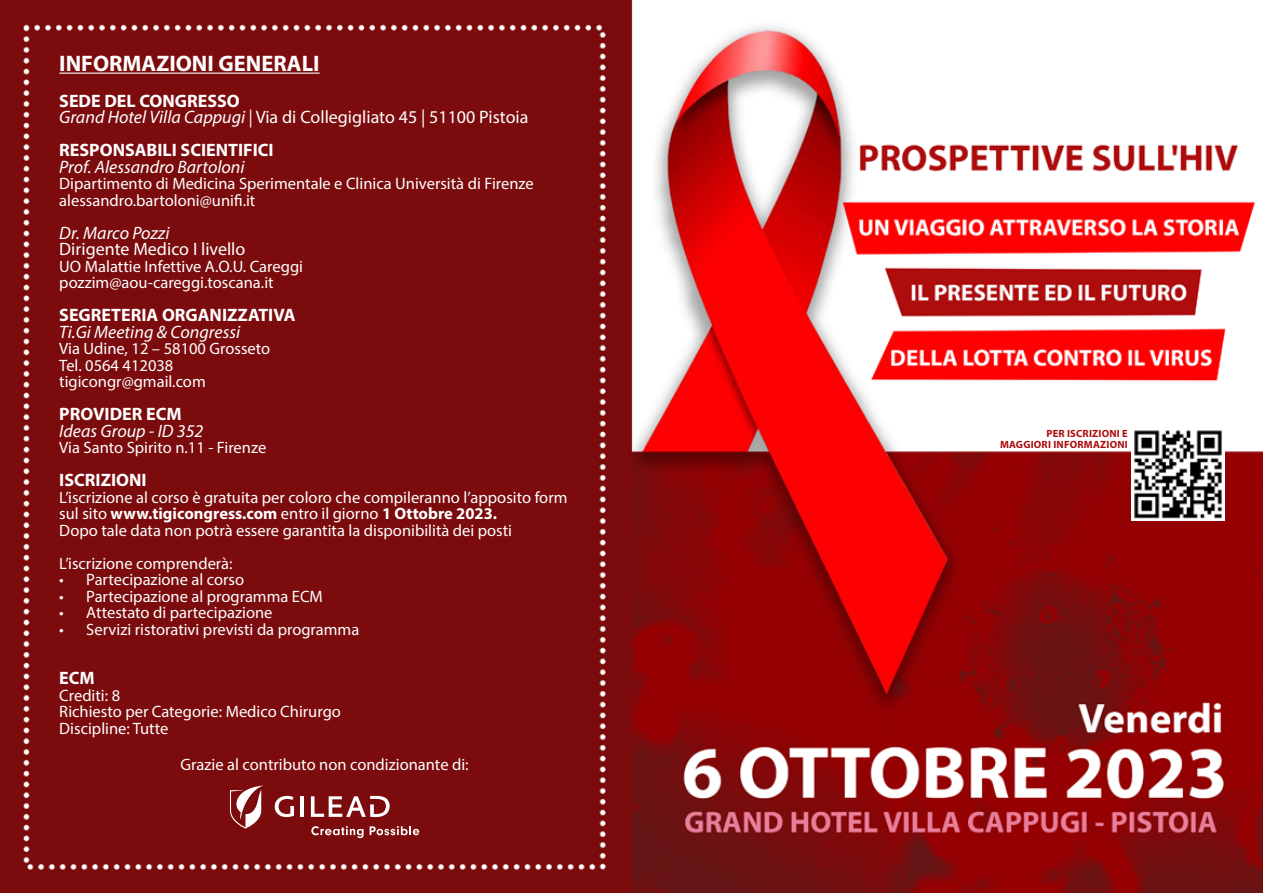
<style>
.page{position:relative;width:1263px;height:893px;background:#fff}
.page>*{position:absolute;margin:0;border:0;box-sizing:border-box;transform-origin:0 0}
.t1{font:700 22.5px "Myriad Pro";color:#fff}
.t2{font:18px/16.5px "Myriad Pro";color:#fff}
.t3{font:italic 18px "Myriad Pro";color:#fff}
.t4{font:700 18px "Myriad Pro";color:#fff}
.t5{font:16.5px/16.5px "Myriad Pro";color:#fff}
.t6{font:700 10.5px/10.5px "Myriad Pro";letter-spacing:.02em;color:#ad0d0d;text-align:right}
.s1{font-weight:700}
.s2{font-style:italic}
</style>
<div class="page">
<img style="left:0;top:0;width:1263px;height:893px">
<hr style="left:59px;top:73px;width:261px;height:1px;background:#fff">
<img style="left:1132px;top:427px;width:93px;height:93px">
<svg style="left:275px;top:796px;width:19px;height:21px"></svg>
<hr style="left:300px;top:796px;width:4px;height:21px;background:#fff">
<svg style="left:311px;top:796px;width:79px;height:21px"></svg>
<svg style="left:230px;top:786px;width:33px;height:43px"></svg>
<svg style="left:311px;top:826px;width:53px;height:12px"></svg>
<svg style="left:370px;top:826px;width:49px;height:9px"></svg>
<h1 class="t1" style="left:59px;top:49px;width:262px">INFORMAZIONI GENERALI</h1>
<p class="t2" style="left:59px;top:92px;width:471px"><span class="s1">SEDE DEL CONGRESSO<br></span><span class="s2">Grand Hotel Villa Cappugi |</span> Via di Collegigliato 45 | 51100 Pistoia</p>
<p class="t4" style="left:59px;top:139px;width:216px">RESPONSABILI SCIENTIFICI</p>
<p class="t3" style="left:59px;top:156px;width:187px">Prof. Alessandro Bartoloni</p>
<p class="t5" style="left:59px;top:175px;width:476px">Dipartimento di Medicina Sperimentale e Clinica Università di Firenze alessandro.bartoloni@unifi.it</p>
<p class="t3" style="left:59px;top:222px;width:112px">Dr. Marco Pozzi</p>
<p class="t2" style="left:59px;top:241px;width:188px">Dirigente Medico I livello</p>
<p class="t5" style="left:59px;top:258px;width:245px">UO Malattie Infettive A.O.U. Careggi pozzim@aou-careggi.toscana.it</p>
<p class="t4" style="left:59px;top:304px;width:238px">SEGRETERIA ORGANIZZATIVA</p>
<p class="t3" style="left:59px;top:321px;width:182px">Ti.Gi Meeting &amp; Congressi</p>
<p class="t5" style="left:59px;top:340px;width:212px">Via Udine, 12 – 58100 Grosseto<br>Tel. 0564 412038 tigicongr@gmail.com</p>
<p class="t4" style="left:59px;top:403px;width:124px">PROVIDER ECM</p>
<p class="t3" style="left:59px;top:420px;width:146px">Ideas Group - ID 352</p>
<p class="t5" style="left:59px;top:439px;width:208px">Via Santo Spirito n.11 - Firenze</p>
<p class="t4" style="left:59px;top:469px;width:89px">ISCRIZIONI</p>
<p class="t5" style="left:59px;top:489px;width:510px">L’iscrizione al corso è gratuita per coloro che compileranno l’apposito form sul sito <span class="s1">www.tigicongress.com</span> entro il giorno <span class="s1">1 Ottobre 2023.<br></span>Dopo tale data non potrà essere garantita la disponibilità dei posti</p>
<p class="t5" style="left:59px;top:555px;width:175px">L’iscrizione comprenderà:</p>
<p class="t5" style="left:59px;top:571px;width:186px">• Partecipazione al corso</p>
<p class="t5" style="left:59px;top:588px;width:265px">• Partecipazione al programma ECM</p>
<p class="t5" style="left:59px;top:604px;width:215px">• Attestato di partecipazione</p>
<p class="t5" style="left:59px;top:621px;width:301px">• Servizi ristorativi previsti da programma</p>
<p class="t4" style="left:59px;top:667px;width:37px">ECM</p>
<p class="t5" style="left:59px;top:687px;width:283px">Crediti: 8<br>Richiesto per Categorie: Medico Chirurgo<br>Discipline: Tutte</p>
<p class="t5" style="left:181px;top:756px;width:290px">Grazie al contributo non condizionante di:</p>
<p class="t6" style="left:1000px;top:428px;width:129px">PER ISCRIZIONI E<br>MAGGIORI INFORMAZIONI</p>
</div>
